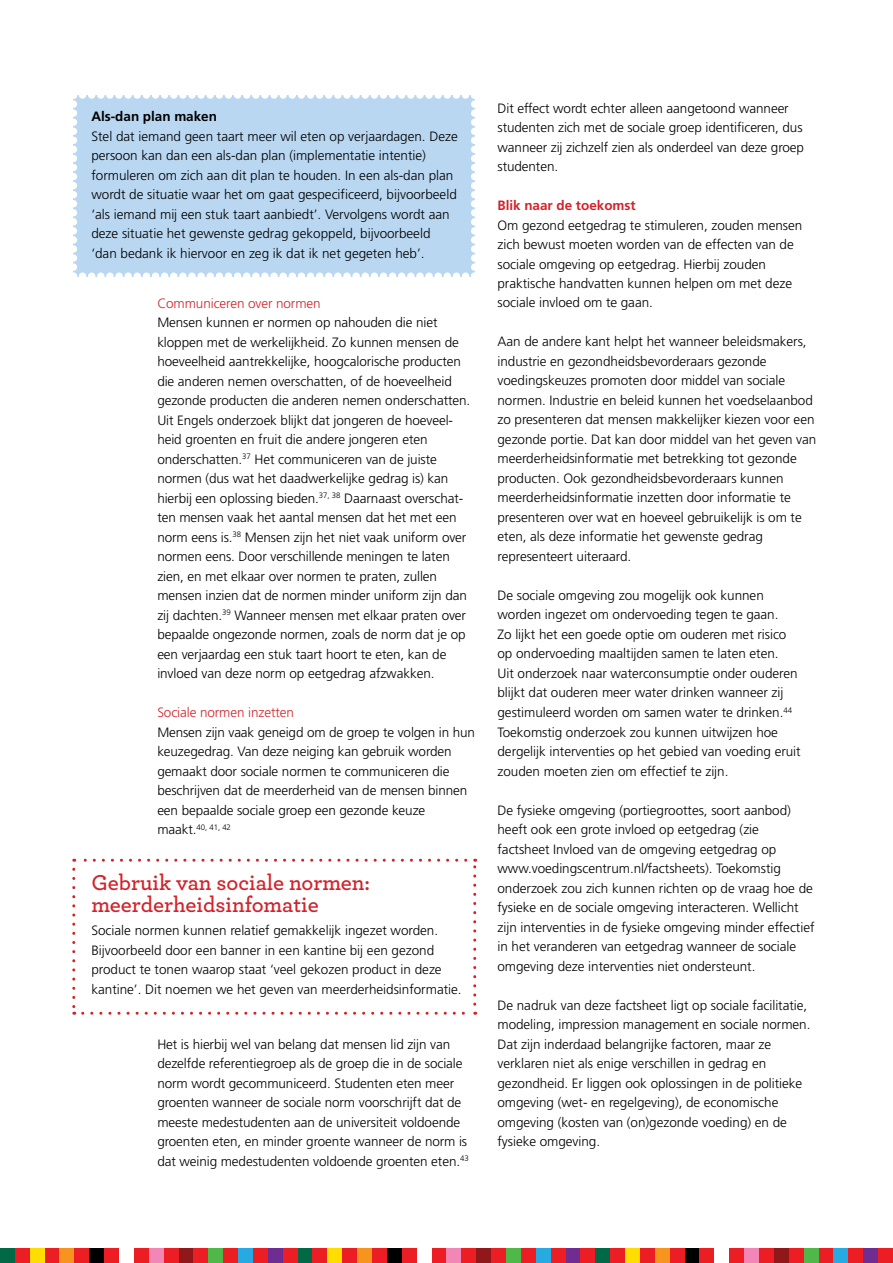
<style>
.page{position:relative;width:893px;height:1263px;background:#fff}
.page>*{position:absolute;margin:0;border:0;box-sizing:border-box;transform-origin:0 0}
.t1{font:600 22.5px/22.5px "Archer";color:#d2232a}
.t2{font:300 13.5px/19.5px "Frutiger";letter-spacing:-.005em;color:#000}
.t3{font:300 13.5px "Frutiger";letter-spacing:-.005em;color:#d2232a}
.t4{font:700 13.5px "Frutiger";color:#d2232a}
.t5{font:700 13.5px "Frutiger";color:#000}
.t6{font:300 7.8px "Frutiger";color:#000}
.s1{font-size:13.5px}
</style>
<div class="page">
<div style="left:0;top:1248px;width:15px;height:15px;background:#016945"></div>
<div style="left:15px;top:1248px;width:15px;height:15px;background:#ed1d24"></div>
<div style="left:30px;top:1248px;width:15px;height:15px;background:#fd0"></div>
<div style="left:45px;top:1248px;width:15px;height:15px;background:#ed1d24"></div>
<div style="left:60px;top:1248px;width:14px;height:15px;background:#f7941e"></div>
<div style="left:74px;top:1248px;width:15px;height:15px;background:#ed1d24"></div>
<div style="left:89px;top:1248px;width:15px;height:15px;background:#000"></div>
<div style="left:104px;top:1248px;width:15px;height:15px;background:#ed1d24"></div>
<div style="left:134px;top:1248px;width:15px;height:15px;background:#ed1d24"></div>
<div style="left:149px;top:1248px;width:15px;height:15px;background:#f287b7"></div>
<div style="left:164px;top:1248px;width:15px;height:15px;background:#ed1d24"></div>
<div style="left:179px;top:1248px;width:14px;height:15px;background:#90181b"></div>
<div style="left:193px;top:1248px;width:15px;height:15px;background:#ed1d24"></div>
<div style="left:208px;top:1248px;width:15px;height:15px;background:#50b848"></div>
<div style="left:223px;top:1248px;width:15px;height:15px;background:#ed1d24"></div>
<div style="left:238px;top:1248px;width:15px;height:15px;background:#27aae1"></div>
<div style="left:253px;top:1248px;width:15px;height:15px;background:#ed1d24"></div>
<div style="left:268px;top:1248px;width:15px;height:15px;background:#6f2c91"></div>
<div style="left:283px;top:1248px;width:15px;height:15px;background:#ed1d24"></div>
<div style="left:298px;top:1248px;width:15px;height:15px;background:#016945"></div>
<div style="left:313px;top:1248px;width:14px;height:15px;background:#ed1d24"></div>
<div style="left:327px;top:1248px;width:15px;height:15px;background:#fd0"></div>
<div style="left:342px;top:1248px;width:15px;height:15px;background:#ed1d24"></div>
<div style="left:357px;top:1248px;width:15px;height:15px;background:#f7941e"></div>
<div style="left:372px;top:1248px;width:15px;height:15px;background:#ed1d24"></div>
<div style="left:387px;top:1248px;width:15px;height:15px;background:#000"></div>
<div style="left:402px;top:1248px;width:15px;height:15px;background:#ed1d24"></div>
<div style="left:432px;top:1248px;width:14px;height:15px;background:#ed1d24"></div>
<div style="left:446px;top:1248px;width:15px;height:15px;background:#f287b7"></div>
<div style="left:461px;top:1248px;width:15px;height:15px;background:#ed1d24"></div>
<div style="left:476px;top:1248px;width:15px;height:15px;background:#90181b"></div>
<div style="left:491px;top:1248px;width:15px;height:15px;background:#ed1d24"></div>
<div style="left:506px;top:1248px;width:15px;height:15px;background:#50b848"></div>
<div style="left:521px;top:1248px;width:15px;height:15px;background:#ed1d24"></div>
<div style="left:536px;top:1248px;width:15px;height:15px;background:#27aae1"></div>
<div style="left:551px;top:1248px;width:15px;height:15px;background:#ed1d24"></div>
<div style="left:566px;top:1248px;width:14px;height:15px;background:#6f2c91"></div>
<div style="left:580px;top:1248px;width:15px;height:15px;background:#ed1d24"></div>
<div style="left:595px;top:1248px;width:15px;height:15px;background:#016945"></div>
<div style="left:610px;top:1248px;width:15px;height:15px;background:#ed1d24"></div>
<div style="left:625px;top:1248px;width:15px;height:15px;background:#fd0"></div>
<div style="left:640px;top:1248px;width:15px;height:15px;background:#ed1d24"></div>
<div style="left:655px;top:1248px;width:15px;height:15px;background:#f7941e"></div>
<div style="left:670px;top:1248px;width:15px;height:15px;background:#ed1d24"></div>
<div style="left:685px;top:1248px;width:14px;height:15px;background:#000"></div>
<div style="left:699px;top:1248px;width:15px;height:15px;background:#ed1d24"></div>
<div style="left:729px;top:1248px;width:15px;height:15px;background:#ed1d24"></div>
<div style="left:744px;top:1248px;width:15px;height:15px;background:#f287b7"></div>
<div style="left:759px;top:1248px;width:15px;height:15px;background:#ed1d24"></div>
<div style="left:774px;top:1248px;width:15px;height:15px;background:#90181b"></div>
<div style="left:789px;top:1248px;width:15px;height:15px;background:#ed1d24"></div>
<div style="left:804px;top:1248px;width:14px;height:15px;background:#50b848"></div>
<div style="left:818px;top:1248px;width:15px;height:15px;background:#ed1d24"></div>
<div style="left:833px;top:1248px;width:15px;height:15px;background:#27aae1"></div>
<div style="left:848px;top:1248px;width:15px;height:15px;background:#ed1d24"></div>
<div style="left:863px;top:1248px;width:15px;height:15px;background:#6f2c91"></div>
<div style="left:878px;top:1248px;width:15px;height:15px;background:#ed1d24"></div>
<svg style="left:72px;top:869px;width:3px;height:146px"></svg>
<svg style="left:83px;top:1012px;width:393px;height:3px"></svg>
<svg style="left:473px;top:859px;width:3px;height:145px"></svg>
<svg style="left:74px;top:859px;width:392px;height:3px"></svg>
<div style="left:73px;top:95px;width:402px;height:182px;background:#b9d7f1"></div>
<p class="t5" style="left:91px;top:109px;width:127px">Als-dan plan maken</p>
<p class="t2" style="left:91px;top:127px;width:368px">Stel dat iemand geen taart meer wil eten op verjaardagen. Deze persoon kan dan een als-dan plan (implementatie intentie) formuleren om zich aan dit plan te houden. In een als-dan plan wordt de situatie waar het om gaat gespecificeerd, bijvoorbeeld ‘als iemand mij een stuk taart aanbiedt’. Vervolgens wordt aan deze situatie het gewenste gedrag gekoppeld, bijvoorbeeld ‘dan bedank ik hiervoor en zeg ik dat ik net gegeten heb’.</p>
<p class="t3" style="left:157px;top:295px;width:165px">Communiceren over normen</p>
<p class="t2" style="left:157px;top:313px;width:314px">Mensen kunnen er normen op nahouden die niet kloppen met de werkelijkheid. Zo kunnen mensen de hoeveelheid aantrekkelijke, hoogcalorische producten die anderen nemen overschatten, of de hoeveelheid gezonde producten die anderen nemen onderschatten.<br>Uit Engels onderzoek blijkt dat jongeren de hoeveel&shy;heid groenten en fruit die andere jongeren eten onderschatten.<sup>37</sup> Het communiceren van de juiste normen (dus wat het daadwerkelijke gedrag is) kan hierbij een oplossing bieden.<sup>37,</sup> <sup>38</sup> Daarnaast overschat&shy;ten mensen vaak het aantal mensen dat het met een norm eens is.<sup>38</sup> Mensen zijn het niet vaak uniform over normen eens. Door verschillende meningen te laten zien, en met elkaar over normen te praten, zullen mensen inzien dat de normen minder uniform zijn dan zij dachten.<sup>39</sup> Wanneer mensen met elkaar praten over bepaalde ongezonde normen, zoals de norm dat je op een verjaardag een stuk taart hoort te eten, kan de invloed van deze norm op eetgedrag afzwakken.</p>
<p class="t3" style="left:157px;top:705px;width:138px">Sociale normen inzetten</p>
<p class="t2" style="left:157px;top:722px;width:319px">Mensen zijn vaak geneigd om de groep te volgen in hun keuzegedrag. Van deze neiging kan gebruik worden gemaakt door sociale normen te communiceren die beschrijven dat de meerderheid van de mensen binnen een bepaalde sociale groep een gezonde keuze</p>
<p class="t6" style="left:157px;top:822px;width:75px"><span class="s1">maakt.</span>40, 41, 42</p>
<h1 class="t1" style="left:91px;top:870px;width:280px">Gebruik van sociale normen: meerderheidsinfomatie</h1>
<p class="t2" style="left:91px;top:921px;width:372px">Sociale normen kunnen relatief gemakkelijk ingezet worden.<br>Bijvoorbeeld door een banner in een kantine bij een gezond product te tonen waarop staat ‘veel gekozen product in deze kantine’. Dit noemen we het geven van meerderheidsinformatie.</p>
<p class="t2" style="left:157px;top:1034px;width:313px">Het is hierbij wel van belang dat mensen lid zijn van dezelfde referentiegroep als de groep die in de sociale norm wordt gecommuniceerd. Studenten eten meer groenten wanneer de sociale norm voorschrijft dat de meeste medestudenten aan de universiteit voldoende groenten eten, en minder groente wanneer de norm is dat weinig medestudenten voldoende groenten eten.<sup>43</sup></p>
<p class="t2" style="left:497px;top:98px;width:308px">Dit effect wordt echter alleen aangetoond wanneer studenten zich met de sociale groep identificeren, dus wanneer zij zichzelf zien als onderdeel van deze groep studenten.</p>
<p class="t4" style="left:497px;top:197px;width:140px">Blik naar de toekomst</p>
<p class="t2" style="left:497px;top:215px;width:306px">Om gezond eetgedrag te stimuleren, zouden mensen zich bewust moeten worden van de effecten van de sociale omgeving op eetgedrag. Hierbij zouden praktische handvatten kunnen helpen om met deze sociale invloed om te gaan.</p>
<p class="t2" style="left:497px;top:332px;width:320px">Aan de andere kant helpt het wanneer beleidsmakers, industrie en gezondheidsbevorderaars gezonde voedingskeuzes promoten door middel van sociale normen. Industrie en beleid kunnen het voedselaanbod zo presenteren dat mensen makkelijker kiezen voor een gezonde portie. Dat kan door middel van het geven van meerderheidsinformatie met betrekking tot gezonde producten. Ook gezondheidsbevorderaars kunnen meerderheidsinformatie inzetten door informatie te presenteren over wat en hoeveel gebruikelijk is om te eten, als deze informatie het gewenste gedrag representeert uiteraard.</p>
<p class="t2" style="left:497px;top:586px;width:305px">De sociale omgeving zou mogelijk ook kunnen worden ingezet om ondervoeding tegen te gaan.<br>Zo lijkt het een goede optie om ouderen met risico op ondervoeding maaltijden samen te laten eten.<br>Uit onderzoek naar waterconsumptie onder ouderen blijkt dat ouderen meer water drinken wanneer zij gestimuleerd worden om samen water te drinken.<sup>44<br></sup>Toekomstig onderzoek zou kunnen uitwijzen hoe dergelijk interventies op het gebied van voeding eruit zouden moeten zien om effectief te zijn.</p>
<p class="t2" style="left:497px;top:800px;width:318px">De fysieke omgeving (portiegroottes, soort aanbod) heeft ook een grote invloed op eetgedrag (zie<br>factsheet Invloed van de omgeving eetgedrag op www.voedingscentrum.nl/factsheets). Toekomstig onderzoek zou zich kunnen richten op de vraag hoe de fysieke en de sociale omgeving interacteren. Wellicht zijn interventies in de fysieke omgeving minder effectief in het veranderen van eetgedrag wanneer de sociale omgeving deze interventies niet ondersteunt.</p>
<p class="t2" style="left:497px;top:995px;width:314px">De nadruk van deze factsheet ligt op sociale facilitatie, modeling, impression management en sociale normen.<br>Dat zijn inderdaad belangrijke factoren, maar ze verklaren niet als enige verschillen in gedrag en gezondheid. Er liggen ook oplossingen in de politieke omgeving (wet- en regelgeving), de economische omgeving (kosten van (on)gezonde voeding) en de fysieke omgeving.</p>
</div>
